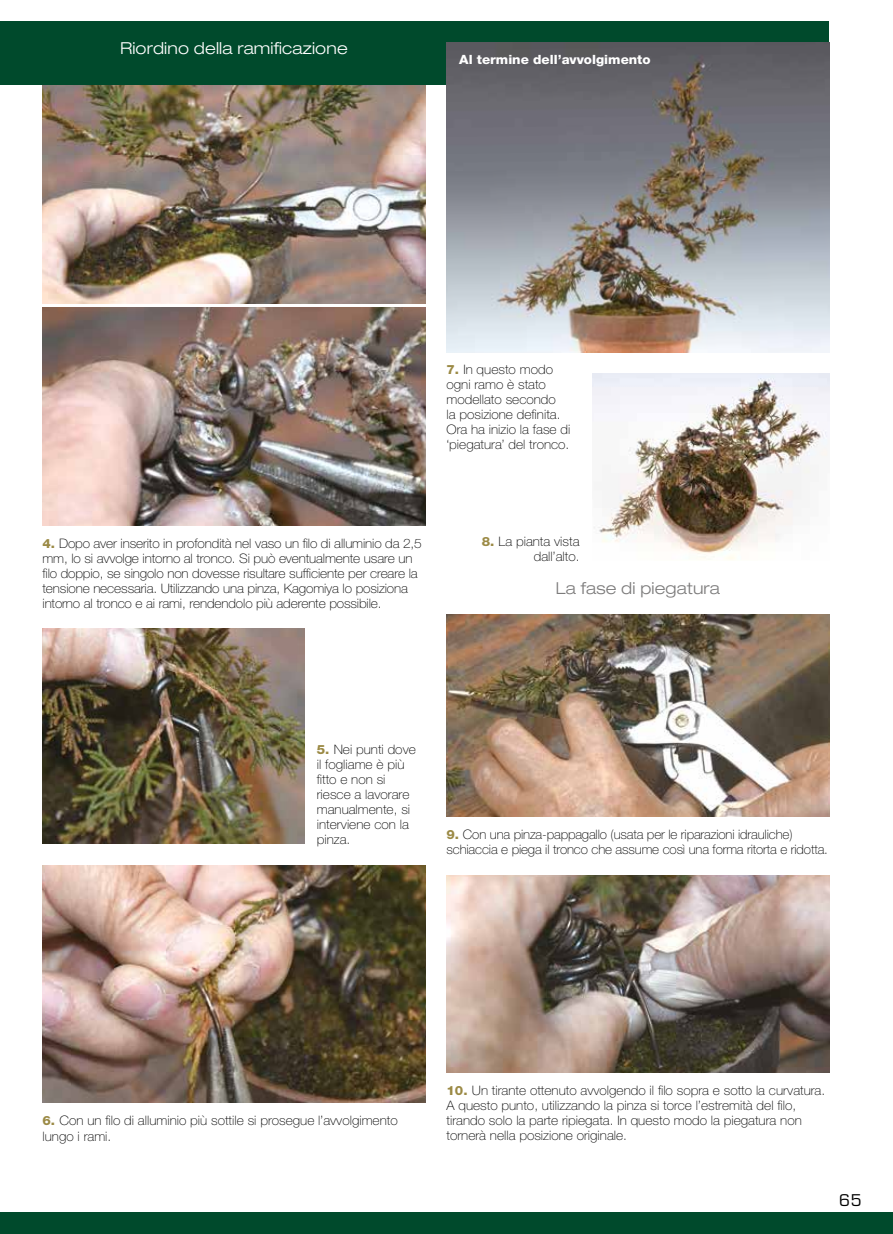
<style>
.page{position:relative;width:893px;height:1234px;background:#fff}
.page>*{position:absolute;margin:0;border:0;box-sizing:border-box;transform-origin:0 0}
.t1{font:300 expanded 16.5px "Helvetica Neue LT Std";letter-spacing:.01em;color:#fff}
.t2{font:300 expanded 16.5px "Helvetica Neue LT Std";letter-spacing:.01em;color:#7c7b7b}
.t3{font:15.75px "Eurostile LT Std";color:#000}
.t4{font:100 13.05px/15px "Helvetica Neue LT Std";color:#000;scale:1.05 1}
.t5{font:100 13.05px/15px "Helvetica Neue LT Std";color:#000}
.t6{font:800 12.75px "Helvetica Neue LT Std";color:#fff;scale:1.05 1}
.s1{font-weight:800;font-size:12.75px;color:#9b8a45}
</style>
<div class="page">
<div style="left:0;top:21px;width:829px;height:64px;background:#004a2c"></div>
<div style="left:0;top:1212px;width:893px;height:21px;background:#004a2c"></div>
<img style="left:43px;top:85px;width:382px;height:218px">
<img style="left:43px;top:307px;width:382px;height:218px">
<img style="left:43px;top:628px;width:261px;height:215px">
<img style="left:43px;top:865px;width:382px;height:237px">
<img style="left:446px;top:42px;width:383px;height:310px">
<img style="left:592px;top:373px;width:237px;height:187px">
<img style="left:446px;top:614px;width:383px;height:202px">
<img style="left:446px;top:875px;width:383px;height:197px">
<p class="t1" style="left:120px;top:39px;width:229px">Riordino della ramificazione</p>
<p class="t6" style="left:459px;top:52px;width:184px">Al termine dell’avvolgimento</p>
<p class="t4" style="left:446px;top:362px;width:120px"><span class="s1">7.</span> In questo modo ogni ramo è stato modellato secondo<br>la posizione definita.<br>Ora ha inizio la fase di ‘piegatura’ del tronco.</p>
<p class="t4" style="left:43px;top:535px;width:363px"><span class="s1">4.</span> Dopo aver inserito in profondità nel vaso un filo di alluminio da 2,5 mm, lo si avvolge intorno al tronco. Si può eventualmente usare un filo doppio, se singolo non dovesse risultare sufficiente per creare la tensione necessaria. Utilizzando una pinza, Kagomiya lo posiziona intorno al tronco e ai rami, rendendolo più aderente possibile.</p>
<p class="t4" style="left:482px;top:533px;width:95px;text-align:right"><span class="s1">8.</span> La pianta vista dall’alto.</p>
<p class="t2" style="left:556px;top:577px;width:166px">La fase di piegatura</p>
<p class="t4" style="left:317px;top:741px;width:96px"><span class="s1">5.</span> Nei punti dove il fogliame è più fitto e non si riesce a lavorare manualmente, si interviene con la pinza.</p>
<p class="t5" style="left:446px;top:826px;width:383px"><span class="s1">9.</span> Con una pinza-pappagallo (usata per le riparazioni idrauliche) schiaccia e piega il tronco che assume così una forma ritorta e ridotta.</p>
<p class="t4" style="left:43px;top:1112px;width:340px"><span class="s1">6.</span> Con un filo di alluminio più sottile si prosegue l’avvolgimento lungo i rami.</p>
<p class="t4" style="left:446px;top:1082px;width:362px"><span class="s1">10.</span> Un tirante ottenuto avvolgendo il filo sopra e sotto la curvatura.<br>A questo punto, utilizzando la pinza si torce l’estremità del filo, tirando solo la parte ripiegata. In questo modo la piegatura non tornerà nella posizione originale.</p>
<p class="t3" style="left:839px;top:1190px;width:24px">65</p>
</div>
